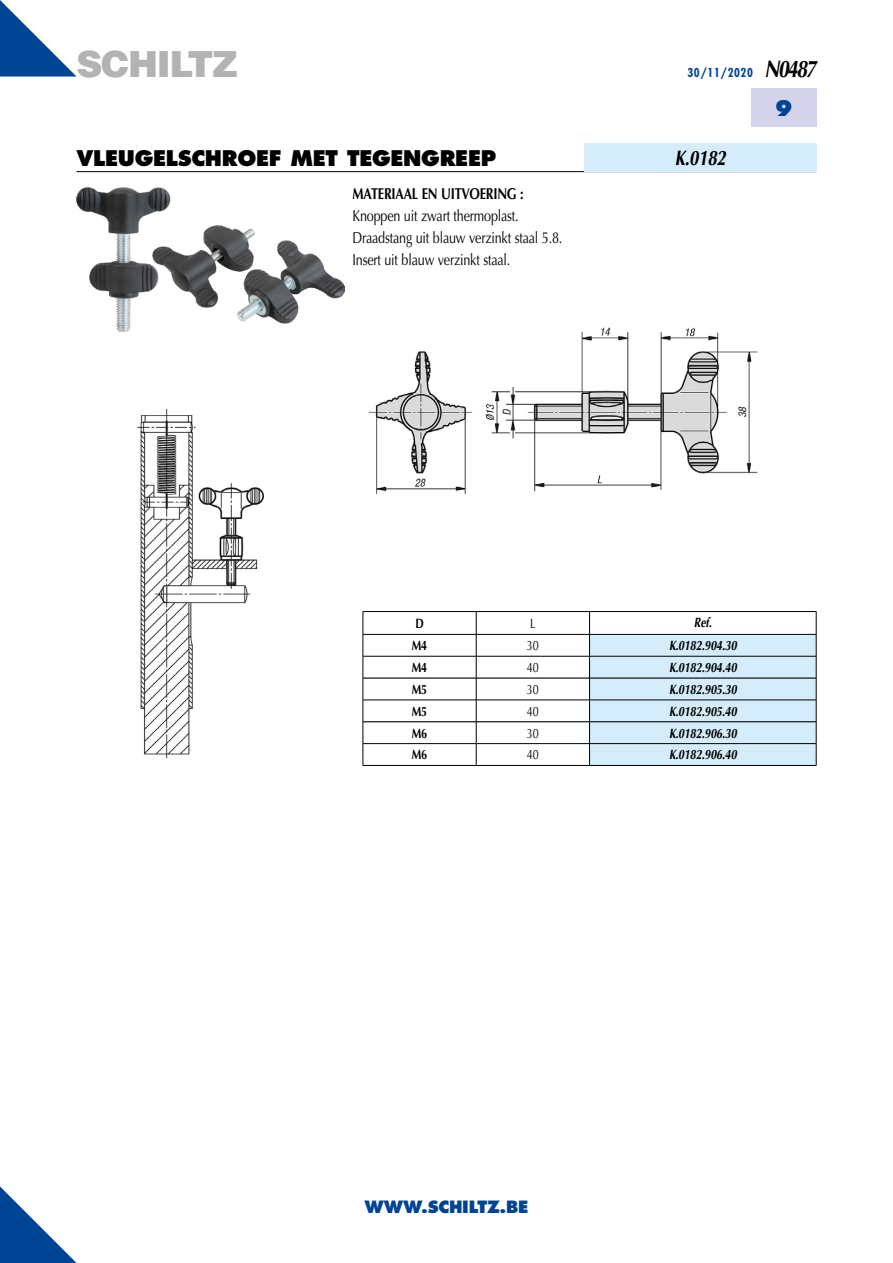
<style>
.page{position:relative;width:893px;height:1263px;background:#fff}
.page>*{position:absolute;margin:0;border:0;box-sizing:border-box;transform-origin:0 0}
.t1{font:900 36px "Helvetica";letter-spacing:-.035em;color:#b1b3b4}
.t2{font:800 21px "Futura";letter-spacing:-.015em;color:#000}
.t3{font:italic 700 21px "Optima";color:#000;scale:.8 1}
.t4{font:800 21px "Futura";color:#004494}
.t5{font:800 16.5px "Futura";letter-spacing:-.015em;color:#004494}
.t6{font:15.75px/22.2px "Optima";letter-spacing:-.015em;color:#000;scale:.8 1}
.t7{font:700 15.75px "Optima";letter-spacing:-.015em;color:#000;scale:.8 1}
.t8{font:italic 700 13.5px "Optima";letter-spacing:-.015em;color:#000;scale:.8 1}
.t9{font:700 13.5px "Optima";letter-spacing:-.015em;color:#000;scale:.8 1}
.t10{font:13.5px "Optima";letter-spacing:-.015em;color:#000;scale:.8 1}
.t11{font:700 condensed 12px "Futura";letter-spacing:.05em;color:#004494}
.s1{font-family:"Optima";font-style:italic;font-stretch:normal;font-size:24px;color:#000}
</style>
<div class="page">
<svg style="left:0;top:1186px;width:77px;height:77px"></svg>
<hr style="left:77px;top:171px;width:739px;height:1px;background:#000">
<div style="left:751px;top:89px;width:65px;height:38px;background:#d3d4e9"></div>
<svg style="left:0;top:0;width:77px;height:77px"></svg>
<div style="left:584px;top:143px;width:232px;height:28px;background:#d5edfa"></div>
<img style="left:137px;top:409px;width:127px;height:350px">
<img style="left:77px;top:187px;width:267px;height:144px">
<img style="left:368px;top:327px;width:390px;height:167px">
<hr style="left:363px;top:765px;width:113px;height:1px;background:#000">
<hr style="left:476px;top:765px;width:113px;height:1px;background:#000">
<hr style="left:589px;top:765px;width:227px;height:1px;background:#000">
<svg style="left:363px;top:611px;width:454px;height:154px"></svg>
<h1 class="t1" style="left:77px;top:40px;width:163px">SCHILTZ</h1>
<p class="t11" style="left:687px;top:65px;width:130px">30/11/2020 <span class="s1">N0487</span></p>
<h2 class="t4" style="left:775px;top:95px;width:19px">9</h2>
<h2 class="t2" style="left:77px;top:144px;width:421px">VLEUGELSCHROEF MET TEGENGREEP</h2>
<h2 class="t3" style="left:675px;top:145px;width:65px">K.0182</h2>
<p class="t7" style="left:353px;top:184px;width:215px">MATERIAAL EN UITVOERING :</p>
<p class="t6" style="left:353px;top:205px;width:264px">Knoppen uit zwart thermoplast.<br>Draadstang uit blauw verzinkt staal 5.8.<br>Insert uit blauw verzinkt staal.</p>
<p class="t9" style="left:415px;top:615px;width:12px">D</p>
<p class="t10" style="left:530px;top:615px;width:8px">L</p>
<p class="t8" style="left:694px;top:615px;width:24px">Ref.</p>
<p class="t9" style="left:412px;top:638px;width:21px">M4</p>
<p class="t10" style="left:527px;top:638px;width:16px">30</p>
<p class="t8" style="left:669px;top:638px;width:86px">K.0182.904.30</p>
<p class="t9" style="left:412px;top:660px;width:21px">M4</p>
<p class="t10" style="left:527px;top:660px;width:16px">40</p>
<p class="t8" style="left:669px;top:660px;width:86px">K.0182.904.40</p>
<p class="t9" style="left:412px;top:681px;width:21px">M5</p>
<p class="t10" style="left:527px;top:681px;width:16px">30</p>
<p class="t8" style="left:669px;top:681px;width:86px">K.0182.905.30</p>
<p class="t9" style="left:412px;top:703px;width:21px">M5</p>
<p class="t10" style="left:527px;top:703px;width:16px">40</p>
<p class="t8" style="left:669px;top:703px;width:86px">K.0182.905.40</p>
<p class="t9" style="left:412px;top:725px;width:21px">M6</p>
<p class="t10" style="left:527px;top:725px;width:16px">30</p>
<p class="t8" style="left:669px;top:725px;width:86px">K.0182.906.30</p>
<p class="t9" style="left:412px;top:747px;width:21px">M6</p>
<p class="t10" style="left:527px;top:747px;width:16px">40</p>
<p class="t8" style="left:669px;top:747px;width:86px">K.0182.906.40</p>
<p class="t5" style="left:365px;top:1197px;width:165px">WWW.SCHILTZ.BE</p>
</div>
